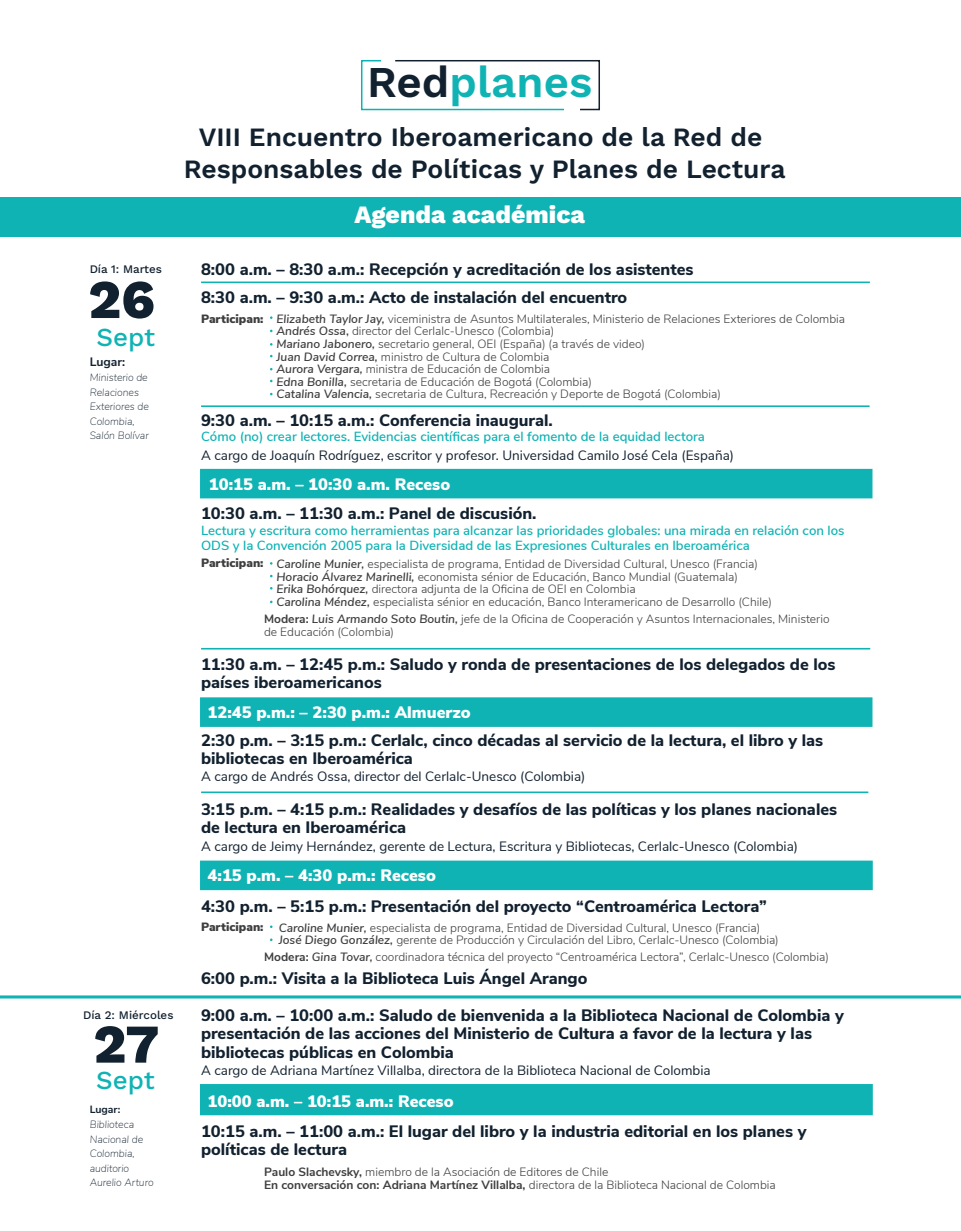
<style>
.page{position:relative;width:961px;height:1231px;background:#fff}
.page>*{position:absolute;margin:0;border:0;box-sizing:border-box;transform-origin:0 0}
.t1{font:800 54.6px "Work Sans";color:#12212f}
.t2{font:43.95px "Work Sans";color:#10b3b4}
.t3{font:26.4px/31.7px "Work Sans";color:#12212f;text-align:center}
.t4{font:25.95px "Work Sans";color:#10b3b4}
.t5{font:24.9px "Work Sans";color:#fff}
.t6{font:800 16.5px/18px "Nunito Sans";color:#12212f}
.t7{font:900 16.5px "Nunito Sans";color:#fff}
.t8{font:13.5px "Nunito Sans";color:#12212f}
.t9{font:600 13.2px/15px "Nunito Sans";color:#10b3b4}
.t10{font:700 12.15px "Nunito Sans";color:#12212f}
.t11{font:300 12px/12.6px "Nunito Sans";color:#3e3e3f}
.t12{font:900 12px "Nunito Sans";color:#3e3e3f}
.t13{font:11.55px "Work Sans";color:#12212f}
.t14{font:italic 200 10.5px/14.7px "Nunito Sans";color:#12212f}
.t15{font:700 10.5px "Nunito Sans";color:#12212f}
.s1{color:#12212f}
.s2{font-weight:900}
.s3{font-weight:600;font-style:italic}
.s4{font-weight:600}
.s5{font-weight:700}
</style>
<div class="page">
<div style="left:0;top:197px;width:961px;height:40px;background:#10b3b4"></div>
<div style="left:200px;top:469px;width:672px;height:29px;background:#10b3b4"></div>
<div style="left:200px;top:1084px;width:672px;height:31px;background:#10b3b4"></div>
<hr style="left:201px;top:281px;width:668px;height:2px;background:#10b3b4">
<hr style="left:201px;top:405px;width:668px;height:2px;background:#10b3b4">
<hr style="left:201px;top:648px;width:669px;height:1px;background:#10b3b4">
<hr style="left:201px;top:791px;width:667px;height:2px;background:#10b3b4">
<hr style="left:0;top:995px;width:961px;height:3px;background:#10b3b4">
<div style="left:200px;top:860px;width:672px;height:30px;background:#10b3b4;border:2px solid #10b3b4"></div>
<div style="left:200px;top:697px;width:672px;height:30px;background:#10b3b4;border:2px solid #10b3b4"></div>
<svg style="left:361px;top:60px;width:239px;height:51px"></svg>
<h2 class="t2" style="left:367px;top:48px;width:227px"><span class="s1">Red</span>planes</h2>
<h3 class="t3" style="left:184px;top:120px;width:603px">VIII Encuentro Iberoamericano de la Red de<br>Responsables de Políticas y Planes de Lectura</h3>
<h3 class="t5" style="left:354px;top:195px;width:232px">Agenda académica</h3>
<p class="t13" style="left:90px;top:260px;width:74px">Día 1: Martes</p>
<h1 class="t1" style="left:88px;top:258px;width:68px">26</h1>
<h3 class="t4" style="left:96px;top:317px;width:60px">Sept</h3>
<p class="t10" style="left:90px;top:353px;width:37px">Lugar:</p>
<p class="t14" style="left:90px;top:369px;width:61px">Ministerio de<br>Relaciones<br>Exteriores de<br>Colombia,<br>Salón Bolívar</p>
<p class="t13" style="left:83px;top:1006px;width:92px">Día 2: Miércoles</p>
<h1 class="t1" style="left:93px;top:1002px;width:67px">27</h1>
<h3 class="t4" style="left:96px;top:1060px;width:60px">Sept</h3>
<p class="t15" style="left:90px;top:1102px;width:32px">Lugar:</p>
<p class="t14" style="left:90px;top:1116px;width:65px">Biblioteca<br>Nacional de<br>Colombia, auditorio<br>Aurelio Arturo</p>
<h3 class="t6" style="left:201px;top:255px;width:494px;line-height:27.6px">8:00 a.m. – 8:30 a.m.: Recepción y acreditación de los asistentes<br>8:30 a.m. – 9:30 a.m.: Acto de instalación del encuentro</h3>
<p class="t11" style="left:276px;top:312px;width:570px;text-indent:-75px"><span class="s2">Participan:</span> <span class="s3">Elizabeth Taylor Jay,</span> viceministra de Asuntos Multilaterales, Ministerio de Relaciones Exteriores de Colombia <span class="s3">Andrés Ossa</span><span class="s4">,</span> director del Cerlalc-Unesco (Colombia)<br><span class="s3">Mariano Jabonero,</span> secretario general, OEI (España) (a través de video)<br><span class="s3">Juan David Correa,</span> ministro de Cultura de Colombia<br><span class="s3">Aurora Vergara,</span> ministra de Educación de Colombia<br><span class="s3">Edna Bonilla,</span> secretaria de Educación de Bogotá (Colombia)<br><span class="s3">Catalina Valencia,</span> secretaria de Cultura, Recreación y Deporte de Bogotá (Colombia)</p>
<h3 class="t6" style="left:201px;top:410px;width:353px">9:30 a.m. – 10:15 a.m.: Conferencia inaugural.</h3>
<p class="t9" style="left:201px;top:428px;width:505px">Cómo (no) crear lectores. Evidencias científicas para el fomento de la equidad lectora</p>
<h3 class="t7" style="left:209px;top:472px;width:243px">10:15 a.m. – 10:30 a.m. Receso</h3>
<p class="t8" style="left:201px;top:445px;width:534px">A cargo de Joaquín Rodríguez, escritor y profesor. Universidad Camilo José Cela (España)</p>
<h3 class="t6" style="left:201px;top:503px;width:337px">10:30 a.m. – 11:30 a.m.: Panel de discusión.</h3>
<p class="t9" style="left:201px;top:522px;width:645px">Lectura y escritura como herramientas para alcanzar las prioridades globales: una mirada en relación con los<br>ODS y la Convención 2005 para la Diversidad de las Expresiones Culturales en Iberoamérica</p>
<p class="t11" style="left:276px;top:557px;width:497px;text-indent:-75px"><span class="s2">Participan:</span> <span class="s3">Caroline Munier,</span> especialista de programa, Entidad de Diversidad Cultural, Unesco (Francia)<br><span class="s3">Horacio Álvarez Marinelli,</span> economista sénior de Educación, Banco Mundial (Guatemala)<br><span class="s3">Erika Bohórquez,</span> directora adjunta de la Oficina de OEI en Colombia<br><span class="s3">Carolina Méndez,</span> especialista sénior en educación, Banco Interamericano de Desarrollo (Chile)</p>
<p class="t11" style="left:264px;top:612px;width:567px"><span class="s5">Modera:</span> <span class="s3">Luis Armando Soto Boutin,</span> jefe de la Oficina de Cooperación y Asuntos Internacionales, Ministerio de Educación (Colombia)</p>
<h3 class="t6" style="left:201px;top:654px;width:636px">11:30 a.m. – 12:45 p.m.: Saludo y ronda de presentaciones de los delegados de los países iberoamericanos</h3>
<h3 class="t7" style="left:208px;top:700px;width:265px">12:45 p.m.: – 2:30 p.m.: Almuerzo</h3>
<h3 class="t6" style="left:201px;top:730px;width:623px">2:30 p.m. – 3:15 p.m.: Cerlalc, cinco décadas al servicio de la lectura, el libro y las bibliotecas en Iberoamérica</h3>
<p class="t8" style="left:201px;top:767px;width:386px">A cargo de Andrés Ossa, director del Cerlalc-Unesco (Colombia)</p>
<h3 class="t6" style="left:201px;top:799px;width:637px">3:15 p.m. – 4:15 p.m.: Realidades y desafíos de las políticas y los planes nacionales de lectura en Iberoamérica</h3>
<p class="t8" style="left:201px;top:836px;width:598px">A cargo de Jeimy Hernández, gerente de Lectura, Escritura y Bibliotecas, Cerlalc-Unesco (Colombia)</p>
<h3 class="t7" style="left:208px;top:863px;width:230px">4:15 p.m. – 4:30 p.m.: Receso</h3>
<h3 class="t6" style="left:201px;top:896px;width:567px">4:30 p.m. – 5:15 p.m.: Presentación del proyecto “Centroamérica Lectora”</h3>
<p class="t12" style="left:201px;top:917px;width:64px">Participan:</p>
<p class="t11" style="left:279px;top:920px;width:501px"><span class="s3">Caroline Munier,</span> especialista de programa, Entidad de Diversidad Cultural, Unesco (Francia)<br><span class="s3">José Diego González,</span> gerente de Producción y Circulación del Libro, Cerlalc-Unesco (Colombia)</p>
<p class="t11" style="left:264px;top:950px;width:566px"><span class="s5">Modera:</span> <span class="s3">Gina Tovar,</span> coordinadora técnica del proyecto “Centroamérica Lectora”, Cerlalc-Unesco (Colombia)</p>
<h3 class="t6" style="left:201px;top:968px;width:388px">6:00 p.m.: Visita a la Biblioteca Luis Ángel Arango</h3>
<h3 class="t6" style="left:201px;top:1005px;width:644px">9:00 a.m. – 10:00 a.m.: Saludo de bienvenida a la Biblioteca Nacional de Colombia y presentación de las acciones del Ministerio de Cultura a favor de la lectura y las bibliotecas públicas en Colombia</h3>
<p class="t8" style="left:201px;top:1060px;width:511px">A cargo de Adriana Martínez Villalba, directora de la Biblioteca Nacional de Colombia</p>
<h3 class="t7" style="left:208px;top:1088px;width:247px">10:00 a.m. – 10:15 a.m.: Receso</h3>
<h3 class="t6" style="left:201px;top:1121px;width:607px">10:15 a.m. – 11:00 a.m.: El lugar del libro y la industria editorial en los planes y políticas de lectura</h3>
<p class="t11" style="left:264px;top:1164px;width:513px"><span class="s5">Paulo Slachevsky,</span> miembro de la Asociación de Editores de Chile<br><span class="s5">En conversación con: Adriana Martínez Villalba,</span> directora de la Biblioteca Nacional de Colombia</p>
</div>
